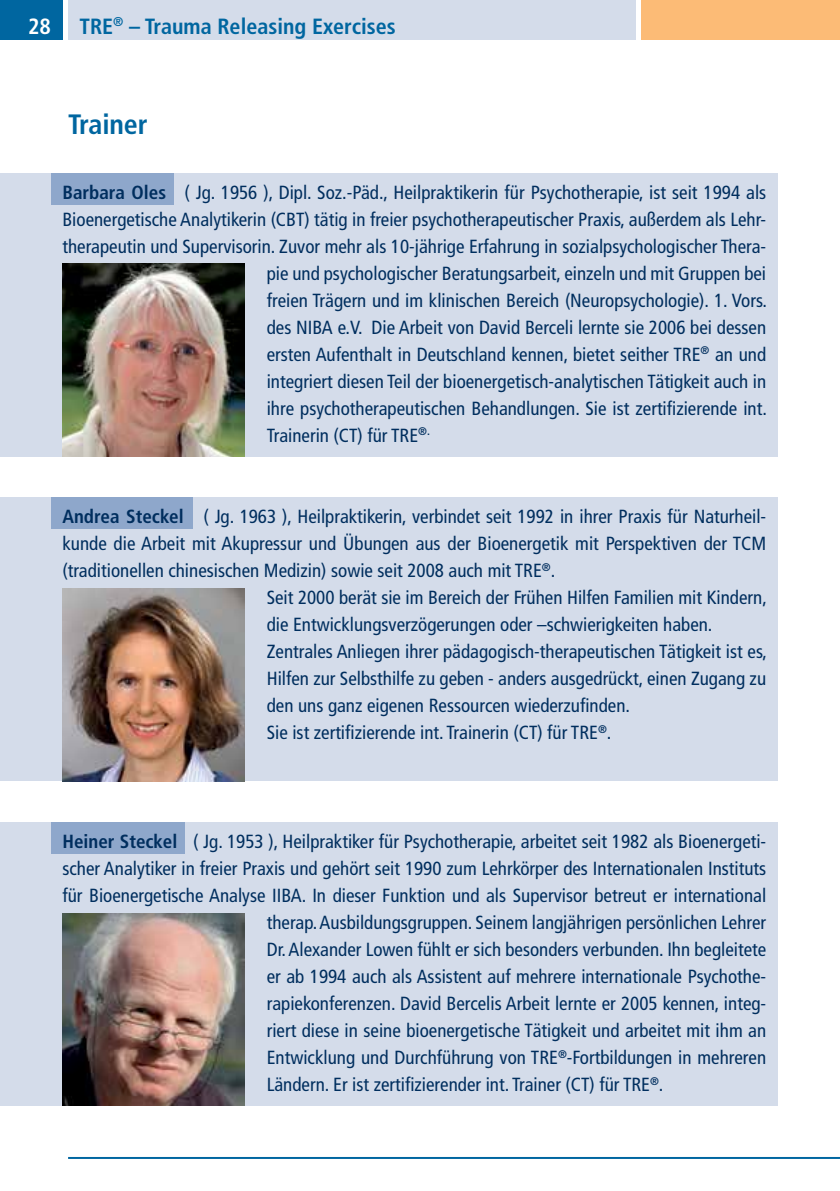
<style>
.page{position:relative;width:840px;height:1191px;background:#fff}
.page>*{position:absolute;margin:0;border:0;box-sizing:border-box;transform-origin:0 0}
.t1{font:700 condensed 28px "Frutiger LT Std";letter-spacing:-.005em;color:#0066a0}
.t2{font:700 condensed 22px "Frutiger LT Std";color:#0066a0}
.t3{font:700 condensed 22px "Frutiger LT Std";color:#fff}
.t4{font:condensed 19px "Frutiger LT Std";color:#002e5e}
.s1{font-weight:700}
</style>
<div class="page">
<div style="left:641px;top:0;width:198px;height:40px;background:#fcbb76"></div>
<div style="left:68px;top:0;width:567px;height:40px;background:#d4dcea"></div>
<div style="left:0;top:0;width:62px;height:40px;background:#0066a0"></div>
<hr style="left:68px;top:1157px;width:771px;height:2px;background:#0066a0">
<div style="left:0;top:173px;width:777px;height:283px;background:#d4dcea"></div>
<img style="left:62px;top:264px;width:182px;height:192px">
<div style="left:51px;top:173px;width:122px;height:31px;background:#8ea7cb"></div>
<div style="left:0;top:497px;width:777px;height:284px;background:#d4dcea"></div>
<img style="left:62px;top:588px;width:182px;height:193px">
<div style="left:51px;top:497px;width:142px;height:32px;background:#8ea7cb"></div>
<div style="left:0;top:822px;width:777px;height:284px;background:#d4dcea"></div>
<img style="left:62px;top:913px;width:182px;height:193px">
<div style="left:51px;top:822px;width:133px;height:31px;background:#8ea7cb"></div>
<p class="t3" style="left:28px;top:13px;width:24px">28</p>
<p class="t2" style="left:79px;top:13px;width:318px">TRE<sup>®</sup> – Trauma Releasing Exercises</p>
<h1 class="t1" style="left:68px;top:108px;width:81px">Trainer</h1>
<p class="t4" style="left:62px;top:181px;width:705px"><span class="s1">Barbara Oles</span> ( Jg. 1956 ), Dipl. Soz.-Päd., Heilpraktikerin für Psychotherapie, ist seit 1994 als</p>
<p class="t4" style="left:62px;top:208px;width:704px">Bioenergetische Analytikerin (CBT) tätig in freier psychotherapeutischer Praxis, außerdem als Lehr-</p>
<p class="t4" style="left:62px;top:235px;width:705px">therapeutin und Supervisorin. Zuvor mehr als 10-jährige Erfahrung in sozialpsychologischer Thera-</p>
<p class="t4" style="left:266px;top:262px;width:500px">pie und psychologischer Beratungsarbeit, einzeln und mit Gruppen bei</p>
<p class="t4" style="left:266px;top:289px;width:501px">freien Trägern und im klinischen Bereich (Neuropsychologie). 1. Vors.</p>
<p class="t4" style="left:266px;top:316px;width:500px">des NIBA e.V. Die Arbeit von David Berceli lernte sie 2006 bei dessen</p>
<p class="t4" style="left:266px;top:343px;width:500px">ersten Aufenthalt in Deutschland kennen, bietet seither TRE<sup>®</sup> an und</p>
<p class="t4" style="left:266px;top:370px;width:500px">integriert diesen Teil der bioenergetisch-analytischen Tätigkeit auch in</p>
<p class="t4" style="left:266px;top:397px;width:501px">ihre psychotherapeutischen Behandlungen. Sie ist zertifizierende int.</p>
<p class="t4" style="left:266px;top:424px;width:165px">Trainerin (CT) für TRE<sup>®.</sup></p>
<p class="t4" style="left:62px;top:505px;width:705px"><span class="s1">Andrea Steckel</span> ( Jg. 1963 ), Heilpraktikerin, verbindet seit 1992 in ihrer Praxis für Naturheil-</p>
<p class="t4" style="left:62px;top:532px;width:705px">kunde die Arbeit mit Akupressur und Übungen aus der Bioenergetik mit Perspektiven der TCM</p>
<p class="t4" style="left:62px;top:559px;width:494px">(traditionellen chinesischen Medizin) sowie seit 2008 auch mit TRE<sup>®</sup>.</p>
<p class="t4" style="left:266px;top:586px;width:501px">Seit 2000 berät sie im Bereich der Frühen Hilfen Familien mit Kindern,</p>
<p class="t4" style="left:266px;top:613px;width:447px">die Entwicklungsverzögerungen oder –schwierigkeiten haben.</p>
<p class="t4" style="left:266px;top:640px;width:501px">Zentrales Anliegen ihrer pädagogisch-therapeutischen Tätigkeit ist es,</p>
<p class="t4" style="left:266px;top:667px;width:500px">Hilfen zur Selbsthilfe zu geben - anders ausgedrückt, einen Zugang zu</p>
<p class="t4" style="left:266px;top:694px;width:364px">den uns ganz eigenen Ressourcen wiederzufinden.</p>
<p class="t4" style="left:266px;top:721px;width:346px">Sie ist zertifizierende int. Trainerin (CT) für TRE<sup>®</sup>.</p>
<p class="t4" style="left:62px;top:830px;width:705px"><span class="s1">Heiner Steckel</span> ( Jg. 1953 ), Heilpraktiker für Psychotherapie, arbeitet seit 1982 als Bioenergeti-</p>
<p class="t4" style="left:62px;top:857px;width:705px">scher Analytiker in freier Praxis und gehört seit 1990 zum Lehrkörper des Internationalen Instituts</p>
<p class="t4" style="left:62px;top:884px;width:705px">für Bioenergetische Analyse IIBA. In dieser Funktion und als Supervisor betreut er international</p>
<p class="t4" style="left:266px;top:911px;width:500px">therap. Ausbildungsgruppen. Seinem langjährigen persönlichen Lehrer</p>
<p class="t4" style="left:266px;top:938px;width:500px">Dr. Alexander Lowen fühlt er sich besonders verbunden. Ihn begleitete</p>
<p class="t4" style="left:266px;top:965px;width:500px">er ab 1994 auch als Assistent auf mehrere internationale Psychothe-</p>
<p class="t4" style="left:266px;top:992px;width:500px">rapiekonferenzen. David Bercelis Arbeit lernte er 2005 kennen, integ-</p>
<p class="t4" style="left:266px;top:1019px;width:500px">riert diese in seine bioenergetische Tätigkeit und arbeitet mit ihm an</p>
<p class="t4" style="left:266px;top:1046px;width:500px">Entwicklung und Durchführung von TRE<sup>®</sup>-Fortbildungen in mehreren</p>
<p class="t4" style="left:266px;top:1073px;width:398px">Ländern. Er ist zertifizierender int. Trainer (CT) für TRE<sup>®</sup>.</p>
</div>
